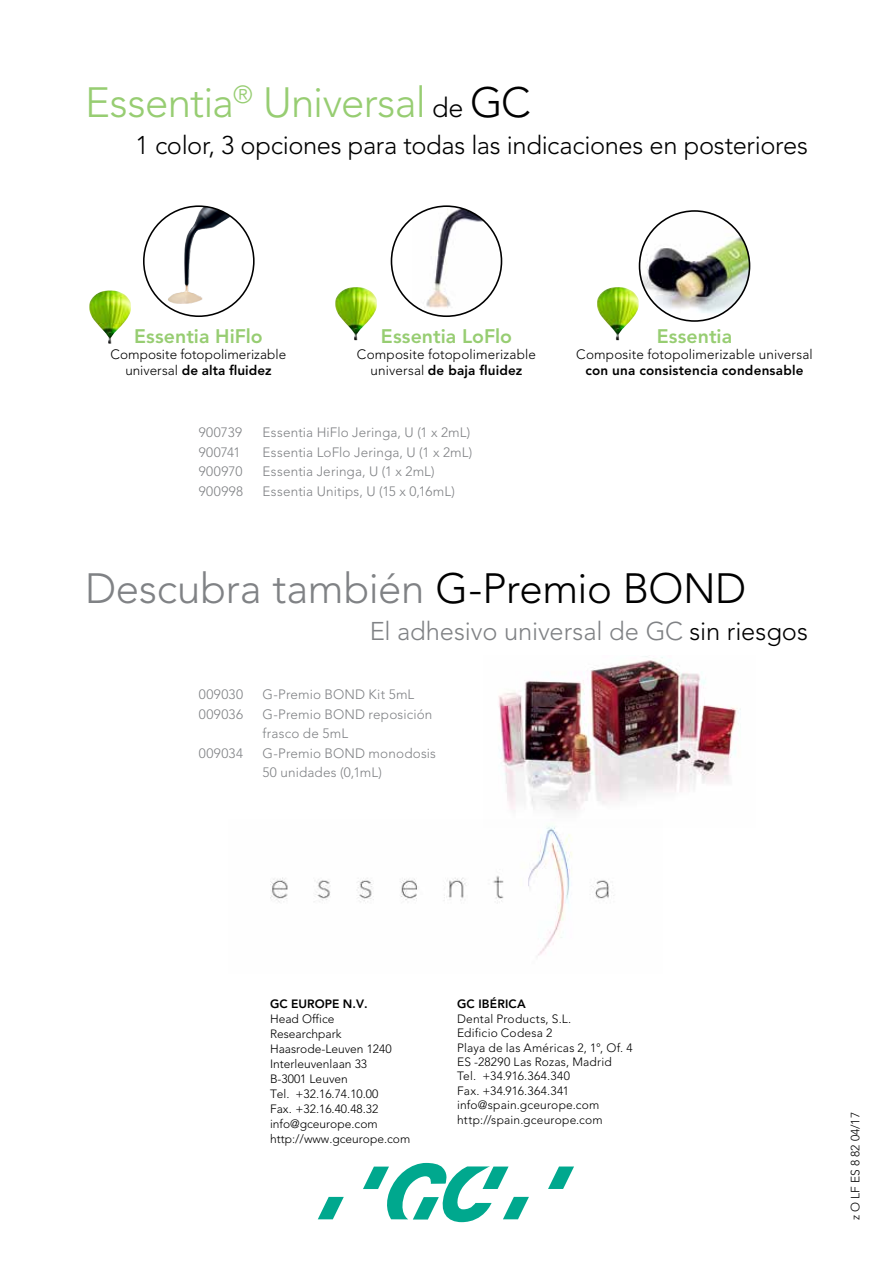
<style>
.page{position:relative;width:893px;height:1263px;background:#fff}
.page>*{position:absolute;margin:0;border:0;box-sizing:border-box;transform-origin:0 0}
.t1{font:300 42px "Avenir LT Std";letter-spacing:-.01em;color:#808285}
.t2{font:300 42px "Avenir LT Std";letter-spacing:-.015em;color:#97cd72}
.t3{font:300 25.5px "Avenir LT Std";letter-spacing:-.015em;color:#000}
.t4{font:300 25.5px "Avenir LT Std";letter-spacing:-.005em;color:#808285}
.t5{font:800 19.5px "Avenir LT Std";color:#97cd72}
.t6{font:300 13.5px/19.5px "Avenir LT Std";letter-spacing:.01em;color:#808285}
.t7{font:300 13.5px/16.2px "Avenir LT Std";letter-spacing:.01em;color:#000;text-align:center}
.t8{font:800 13.5px "Avenir LT Std";letter-spacing:.015em;color:#000}
.t9{font:300 12px/14.4px "Avenir LT Std";letter-spacing:.02em;color:#000}
.t10{font:300 12px/15px "Avenir LT Std";color:#000}
.t11{font:800 12px "Avenir LT Std";letter-spacing:.01em;color:#000}
.s1{font-size:27px;color:#000}
.s2{color:#000}
.s3{font-weight:800}
</style>
<div class="page">
<img style="left:498px;top:656px;width:243px;height:155px">
<svg style="left:548px;top:1166px;width:26px;height:23px"></svg>
<svg style="left:363px;top:1163px;width:166px;height:59px"></svg>
<svg style="left:318px;top:1197px;width:26px;height:22px"></svg>
<img style="left:270px;top:825px;width:344px;height:131px">
<img style="left:413px;top:206px;width:88px;height:110px">
<div style="left:391px;top:205px;width:111px;height:112px;border:2px solid #000;border-radius:50%"></div>
<img style="left:167px;top:208px;width:64px;height:96px">
<div style="left:143px;top:205px;width:112px;height:112px;border:2px solid #000;border-radius:50%"></div>
<img style="left:639px;top:211px;width:110px;height:110px;border-radius:55px">
<div style="left:639px;top:210px;width:111px;height:112px;border:2px solid #000;border-radius:50%"></div>
<img style="left:89px;top:290px;width:42px;height:54px">
<img style="left:335px;top:287px;width:42px;height:53px">
<img style="left:597px;top:287px;width:42px;height:53px">
<h1 class="t2" style="left:85px;top:78px;width:447px">Essentia<sup>®</sup> Universal <span class="s1">de</span> <span class="s2">GC</span></h1>
<h2 class="t3" style="left:136px;top:131px;width:674px">1 color, 3 opciones para todas las indicaciones en posteriores</h2>
<h3 class="t5" style="left:134px;top:324px;width:130px">Essentia HiFlo</h3>
<p class="t7" style="left:111px;top:346px;width:177px">Composite fotopolimerizable universal <span class="s3">de alta fluidez</span></p>
<h3 class="t5" style="left:381px;top:324px;width:132px">Essentia LoFlo</h3>
<p class="t7" style="left:357px;top:346px;width:181px">Composite fotopolimerizable universal <span class="s3">de baja fluidez</span></p>
<p class="t6" style="left:199px;top:423px;width:45px">900739</p>
<p class="t6" style="left:263px;top:423px;width:209px">Essentia HiFlo Jeringa, U (1 x 2mL)</p>
<p class="t6" style="left:199px;top:442px;width:43px">900741</p>
<p class="t6" style="left:263px;top:442px;width:211px">Essentia LoFlo Jeringa, U (1 x 2mL)</p>
<p class="t6" style="left:199px;top:462px;width:45px">900970</p>
<p class="t6" style="left:263px;top:462px;width:174px">Essentia Jeringa, U (1 x 2mL)</p>
<p class="t6" style="left:199px;top:481px;width:46px">900998</p>
<p class="t6" style="left:263px;top:481px;width:194px">Essentia Unitips, U (15 x 0,16mL)</p>
<h3 class="t5" style="left:657px;top:324px;width:77px">Essentia</h3>
<p class="t7" style="left:576px;top:346px;width:238px">Composite fotopolimerizable universal</p>
<p class="t8" style="left:585px;top:362px;width:220px">con una consistencia condensable</p>
<h1 class="t1" style="left:85px;top:563px;width:663px">Descubra también <span class="s2">G-Premio BOND</span></h1>
<h2 class="t4" style="left:370px;top:616px;width:440px">El adhesivo universal de GC <span class="s2">sin riesgos</span></h2>
<p class="t6" style="left:199px;top:685px;width:46px">009030</p>
<p class="t6" style="left:263px;top:685px;width:153px">G-Premio BOND Kit 5mL</p>
<p class="t6" style="left:199px;top:705px;width:46px">009036</p>
<p class="t6" style="left:263px;top:705px;width:171px">G-Premio BOND reposición frasco de 5mL</p>
<p class="t6" style="left:199px;top:744px;width:46px">009034</p>
<p class="t6" style="left:263px;top:744px;width:175px">G-Premio BOND monodosis<br>50 unidades (0,1mL)</p>
<p class="t11" style="left:270px;top:997px;width:99px">GC EUROPE N.V.</p>
<p class="t10" style="left:270px;top:1012px;width:142px">Head Office<br>Researchpark<br>Haasrode-Leuven 1240<br>Interleuvenlaan 33<br>B-3001 Leuven<br>Tel. +32.16.74.10.00<br>Fax. +32.16.40.48.32 info@gceurope.com http://www.gceurope.com</p>
<p class="t11" style="left:457px;top:997px;width:70px">GC IBÉRICA</p>
<p class="t9" style="left:457px;top:1011px;width:177px">Dental Products, S.L.<br>Edificio Codesa 2<br>Playa de las Américas 2, 1°, Of. 4<br>ES -28290 Las Rozas, Madrid<br>Tel. +34.916.364.340<br>Fax. +34.916.364.341 info@spain.gceurope.com http://spain.gceurope.com</p>
<p class="t10" style="left:848px;top:1220px;width:110px;rotate:-90deg">z O LF ES 8 82 04/17</p>
</div>
